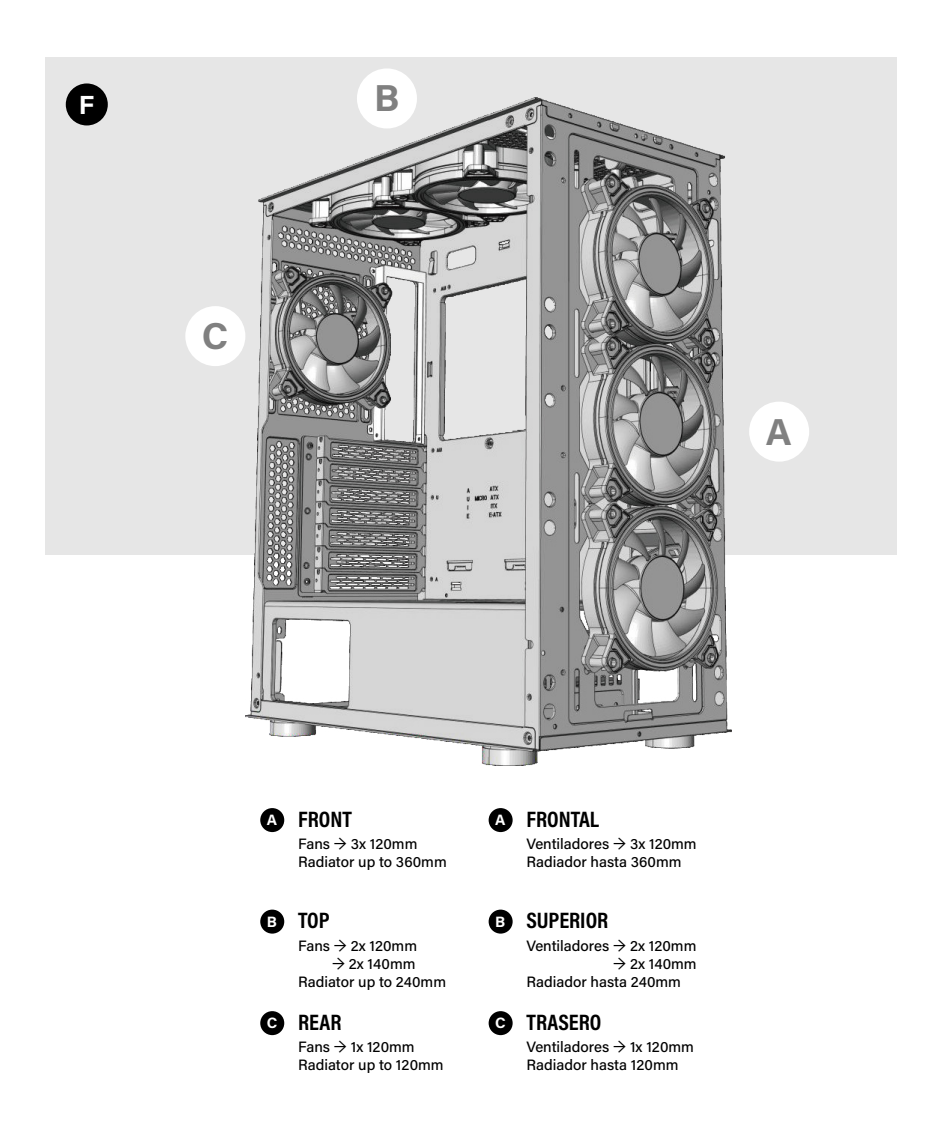
<style>
.page{position:relative;width:942px;height:1148px;background:#fff}
.page>*{position:absolute;margin:0;border:0;box-sizing:border-box;transform-origin:0 0}
.t1{font:700 37.5px "Acumin Pro";color:#808080}
.t2{font:700 26.25px "Acumin Pro";color:#fff}
.t3{font:700 22.5px "Acumin Pro Cond";color:#000}
.t4{font:500 15px/18px "Acumin Pro";color:#000}
.t5{font:700 15px "Acumin Pro";color:#fff}
</style>
<div class="page">
<div style="left:45px;top:58px;width:851px;height:497px;background:#e6e6e6"></div>
<img style="left:245px;top:98px;width:486px;height:668px">
<div style="left:66px;top:83px;width:42px;height:42px;background:#000;border-radius:50%"></div>
<div style="left:357px;top:68px;width:60px;height:60px;background:#fff;border-radius:50%"></div>
<div style="left:749px;top:402px;width:60px;height:60px;background:#fff;border-radius:50%"></div>
<div style="left:185px;top:306px;width:60px;height:60px;background:#fff;border-radius:50%"></div>
<div style="left:260px;top:808px;width:24px;height:24px;background:#000;border-radius:50%"></div>
<div style="left:488px;top:808px;width:24px;height:24px;background:#000;border-radius:50%"></div>
<div style="left:260px;top:910px;width:24px;height:24px;background:#000;border-radius:50%"></div>
<div style="left:488px;top:910px;width:24px;height:24px;background:#000;border-radius:50%"></div>
<div style="left:260px;top:1011px;width:24px;height:24px;background:#000;border-radius:50%"></div>
<div style="left:488px;top:1011px;width:24px;height:24px;background:#000;border-radius:50%"></div>
<h2 class="t2" style="left:79px;top:86px;width:17px">F</h2>
<h1 class="t1" style="left:374px;top:72px;width:27px">B</h1>
<h1 class="t1" style="left:202px;top:310px;width:28px">C</h1>
<h1 class="t1" style="left:766px;top:405px;width:27px">A</h1>
<h3 class="t3" style="left:298px;top:804px;width:55px">FRONT</h3>
<h3 class="t3" style="left:526px;top:804px;width:74px">FRONTAL</h3>
<p class="t5" style="left:267px;top:809px;width:12px">A</p>
<p class="t5" style="left:495px;top:809px;width:12px">A</p>
<p class="t4" style="left:298px;top:834px;width:150px">Fans → 3x 120mm<br>Radiator up to 360mm</p>
<p class="t4" style="left:526px;top:834px;width:172px">Ventiladores → 3x 120mm<br>Radiador hasta 360mm</p>
<h3 class="t3" style="left:298px;top:906px;width:33px">TOP</h3>
<h3 class="t3" style="left:526px;top:906px;width:83px">SUPERIOR</h3>
<p class="t5" style="left:267px;top:911px;width:12px">B</p>
<p class="t5" style="left:495px;top:911px;width:12px">B</p>
<p class="t4" style="left:298px;top:936px;width:120px">Fans → 2x 120mm</p>
<p class="t4" style="left:298px;top:954px;width:149px;text-align:center">→ 2x 140mm<br>Radiator up to 240mm</p>
<p class="t4" style="left:526px;top:936px;width:171px">Ventiladores → 2x 120mm</p>
<p class="t4" style="left:526px;top:954px;width:172px;text-indent:87px">→ 2x 140mm<br>Radiador hasta 240mm</p>
<h3 class="t3" style="left:298px;top:1007px;width:45px">REAR</h3>
<h3 class="t3" style="left:526px;top:1007px;width:76px">TRASERO</h3>
<p class="t5" style="left:267px;top:1013px;width:12px">C</p>
<p class="t5" style="left:495px;top:1013px;width:12px">C</p>
<p class="t4" style="left:298px;top:1037px;width:147px">Fans → 1x 120mm<br>Radiator up to 120mm</p>
<p class="t4" style="left:526px;top:1037px;width:169px">Ventiladores → 1x 120mm<br>Radiador hasta 120mm</p>
</div>
